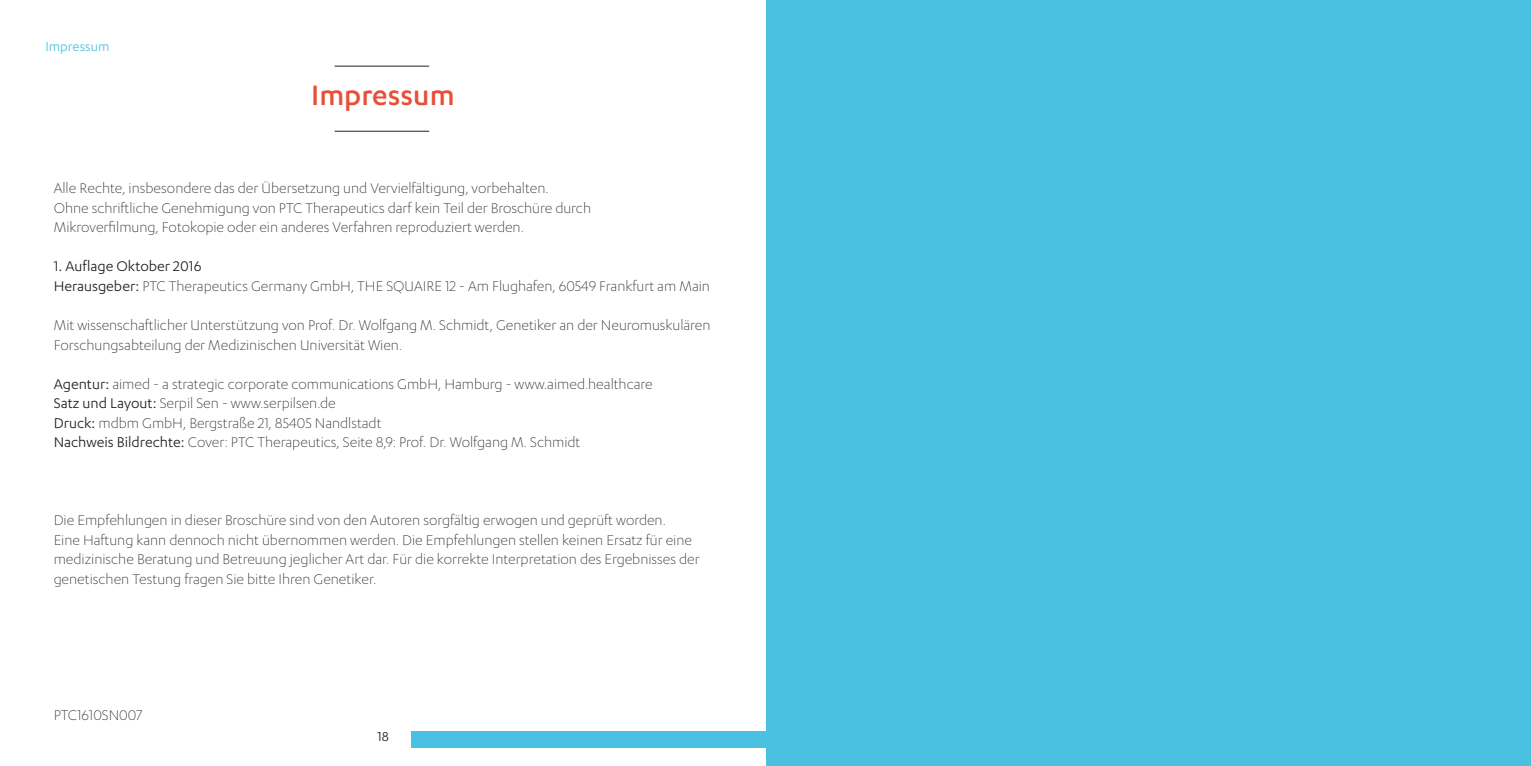
<style>
.page{position:relative;width:1531px;height:766px;background:#fff}
.page>*{position:absolute;margin:0;border:0;box-sizing:border-box;transform-origin:0 0}
.t1{font:32.5px "Advocate Sans Medium";color:#e94e38}
.t2{font:16.25px/19.5px "Advocate Sans Light";color:#231f20}
.t3{font:16.25px "Advocate Sans Regular";color:#231f20}
.t4{font:15px "Advocate Sans Regular";color:#4bc1e1}
.t5{font:15px "Advocate Sans Regular";color:#231f20}
.s1{font-family:"Advocate Sans Regular"}
</style>
<div class="page">
<div style="left:766px;top:0;width:765px;height:765px;background:#4bc1e1"></div>
<hr style="left:335px;top:131px;width:94px;height:1px;background:#231f20">
<hr style="left:335px;top:66px;width:94px;height:1px;background:#231f20">
<div style="left:411px;top:730px;width:709px;height:17px;background:#4bc1e1"></div>
<p class="t4" style="left:45px;top:38px;width:66px">Impressum</p>
<p class="t1" style="left:311px;top:77px;width:145px">Impressum</p>
<p class="t2" style="left:54px;top:178px;width:496px">Alle Rechte, insbesondere das der Übersetzung und Vervielfältigung, vorbehalten.</p>
<p class="t2" style="left:54px;top:198px;width:539px">Ohne schriftliche Genehmigung von PTC Therapeutics darf kein Teil der Broschüre durch</p>
<p class="t2" style="left:54px;top:217px;width:472px">Mikroverfilmung, Fotokopie oder ein anderes Verfahren reproduziert werden.</p>
<p class="t3" style="left:54px;top:257px;width:149px">1. Auflage Oktober 2016</p>
<p class="t2" style="left:54px;top:276px;width:658px"><span class="s1">Herausgeber:</span> PTC Therapeutics Germany GmbH, THE SQUAIRE 12 - Am Flughafen, 60549 Frankfurt am Main</p>
<p class="t2" style="left:54px;top:315px;width:658px">Mit wissenschaftlicher Unterstützung von Prof. Dr. Wolfgang M. Schmidt, Genetiker an der Neuromuskulären<br>Forschungsabteilung der Medizinischen Universität Wien.</p>
<p class="t2" style="left:54px;top:373px;width:600px"><span class="s1">Agentur:</span> aimed - a strategic corporate communications GmbH, Hamburg - www.aimed.healthcare</p>
<p class="t2" style="left:54px;top:393px;width:284px"><span class="s1">Satz und Layout:</span> Serpil Sen - www.serpilsen.de</p>
<p class="t2" style="left:54px;top:412px;width:329px"><span class="s1">Druck:</span> mdbm GmbH, Bergstraße 21, 85405 Nandlstadt</p>
<p class="t2" style="left:54px;top:432px;width:528px"><span class="s1">Nachweis Bildrechte:</span> Cover: PTC Therapeutics, Seite 8,9: Prof. Dr. Wolfgang M. Schmidt</p>
<p class="t2" style="left:54px;top:510px;width:614px">Die Empfehlungen in dieser Broschüre sind von den Autoren sorgfältig erwogen und geprüft worden.</p>
<p class="t2" style="left:54px;top:529px;width:640px">Eine Haftung kann dennoch nicht übernommen werden. Die Empfehlungen stellen keinen Ersatz für eine</p>
<p class="t2" style="left:54px;top:549px;width:647px">medizinische Beratung und Betreuung jeglicher Art dar. Für die korrekte Interpretation des Ergebnisses der genetischen Testung fragen Sie bitte Ihren Genetiker.</p>
<p class="t2" style="left:54px;top:705px;width:90px">PTC1610SN007</p>
<p class="t5" style="left:377px;top:728px;width:13px">18</p>
</div>
